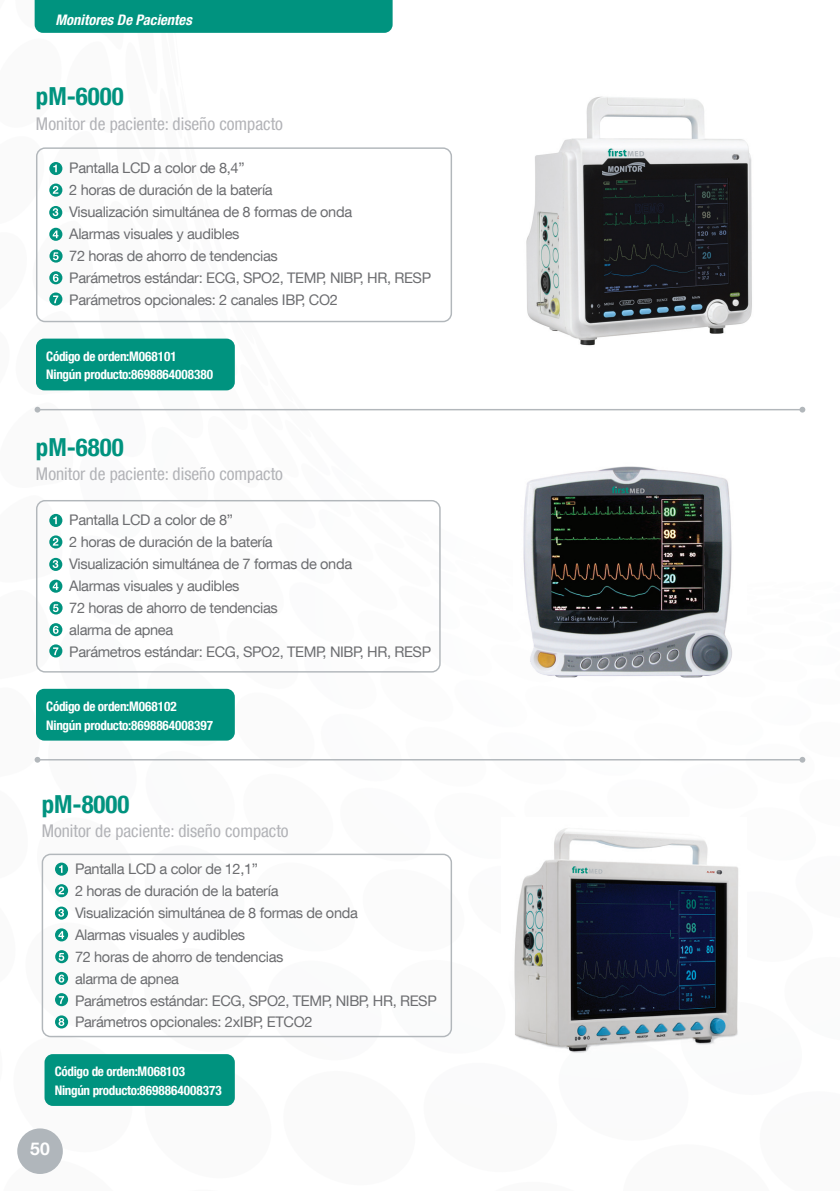
<style>
.page{position:relative;width:840px;height:1191px;background:#fff}
.page>*{position:absolute;margin:0;border:0;box-sizing:border-box;transform-origin:0 0}
.t1{font:700 condensed 24.8px "Helvetica Neue LT Com";color:#00937f}
.t2{font:condensed 17.6px "Helvetica Neue LT Com";color:#b2b3b7}
.t3{font:700 17.6px "Helvetica Neue LT Com";color:#fff}
.t4{font:14.6px/22px "Helvetica Neue LT Com";letter-spacing:-.025em;color:#6c6d70}
.t5{font:italic 700 condensed 14.6px "Helvetica Neue LT Com";color:#fff}
.t6{font:700 condensed 13.2px/19px "Helvetica Neue LT Com";letter-spacing:-.025em;color:#fff}
</style>
<div class="page">
<svg style="left:34px;top:0;width:518px;height:588px"></svg>
<div style="left:17px;top:1128px;width:46px;height:46px;background:#b0b6bb;border-radius:50%"></div>
<div style="left:35px;top:0;width:357px;height:33px;background:#00937f"></div>
<hr style="left:37px;top:409px;width:765px;height:1px;background:#b2b7bb">
<svg style="left:35px;top:407px;width:5px;height:5px"></svg>
<svg style="left:799px;top:407px;width:5px;height:5px"></svg>
<hr style="left:37px;top:759px;width:765px;height:1px;background:#b2b7bb">
<svg style="left:35px;top:757px;width:5px;height:5px"></svg>
<svg style="left:799px;top:757px;width:5px;height:5px"></svg>
<div style="left:36px;top:338px;width:199px;height:52px;background:#00937f;border-radius:8px"></div>
<div style="left:36px;top:689px;width:199px;height:51px;background:#00937f;border-radius:8px"></div>
<svg style="left:49px;top:162px;width:13px;height:13px"></svg>
<div style="left:49px;top:514px;width:13px;height:13px;background:#00937f;border-radius:50%"></div>
<svg style="left:49px;top:183px;width:13px;height:14px"></svg>
<svg style="left:49px;top:535px;width:13px;height:13px"></svg>
<svg style="left:49px;top:206px;width:13px;height:13px"></svg>
<svg style="left:49px;top:558px;width:13px;height:13px"></svg>
<svg style="left:49px;top:228px;width:13px;height:13px"></svg>
<svg style="left:49px;top:579px;width:13px;height:13px"></svg>
<svg style="left:53px;top:165px;width:4px;height:7px"></svg>
<svg style="left:53px;top:516px;width:4px;height:8px"></svg>
<svg style="left:53px;top:186px;width:5px;height:8px"></svg>
<svg style="left:53px;top:538px;width:5px;height:7px"></svg>
<svg style="left:53px;top:208px;width:5px;height:8px"></svg>
<svg style="left:53px;top:560px;width:5px;height:8px"></svg>
<svg style="left:53px;top:230px;width:5px;height:8px"></svg>
<svg style="left:53px;top:582px;width:5px;height:8px"></svg>
<div style="left:36px;top:147px;width:416px;height:175px;border:1px solid #b2b7bb;border-radius:8px"></div>
<div style="left:36px;top:500px;width:404px;height:172px;border:1px solid #b2b7bb;border-radius:8px"></div>
<svg style="left:49px;top:249px;width:14px;height:14px"></svg>
<svg style="left:49px;top:601px;width:14px;height:13px"></svg>
<svg style="left:53px;top:252px;width:6px;height:8px"></svg>
<svg style="left:53px;top:604px;width:6px;height:8px"></svg>
<svg style="left:49px;top:271px;width:13px;height:13px"></svg>
<svg style="left:49px;top:623px;width:13px;height:13px"></svg>
<svg style="left:53px;top:274px;width:5px;height:8px"></svg>
<svg style="left:53px;top:626px;width:5px;height:8px"></svg>
<svg style="left:49px;top:292px;width:13px;height:13px"></svg>
<svg style="left:49px;top:644px;width:13px;height:13px"></svg>
<svg style="left:53px;top:295px;width:5px;height:8px"></svg>
<svg style="left:53px;top:647px;width:5px;height:8px"></svg>
<img style="left:513px;top:81px;width:239px;height:281px">
<img style="left:513px;top:459px;width:219px;height:219px">
<svg style="left:55px;top:862px;width:13px;height:13px"></svg>
<svg style="left:55px;top:884px;width:13px;height:13px"></svg>
<svg style="left:55px;top:906px;width:13px;height:13px"></svg>
<svg style="left:55px;top:928px;width:13px;height:13px"></svg>
<svg style="left:59px;top:865px;width:3px;height:8px"></svg>
<svg style="left:58px;top:886px;width:6px;height:8px"></svg>
<svg style="left:58px;top:908px;width:6px;height:8px"></svg>
<svg style="left:58px;top:931px;width:6px;height:7px"></svg>
<svg style="left:55px;top:950px;width:13px;height:13px"></svg>
<svg style="left:59px;top:953px;width:5px;height:7px"></svg>
<svg style="left:55px;top:972px;width:13px;height:13px"></svg>
<svg style="left:59px;top:974px;width:5px;height:8px"></svg>
<svg style="left:55px;top:993px;width:13px;height:13px"></svg>
<svg style="left:59px;top:996px;width:5px;height:7px"></svg>
<svg style="left:55px;top:1015px;width:13px;height:13px"></svg>
<svg style="left:58px;top:1018px;width:6px;height:8px"></svg>
<div style="left:44px;top:1054px;width:191px;height:52px;background:#00937f;border-radius:8px"></div>
<div style="left:42px;top:853px;width:410px;height:184px;border:1px solid #b2b7bb;border-radius:8px"></div>
<img style="left:514px;top:828px;width:224px;height:225px">
<p class="t5" style="left:55px;top:11px;width:138px">Monitores De Pacientes</p>
<h1 class="t1" style="left:36px;top:82px;width:89px">pM-6000</h1>
<p class="t2" style="left:36px;top:113px;width:248px">Monitor de paciente: diseño compacto</p>
<p class="t4" style="left:69px;top:157px;width:363px">Pantalla LCD a color de 8,4”<br>2 horas de duración de la batería<br>Visualización simultánea de 8 formas de onda<br>Alarmas visuales y audibles<br>72 horas de ahorro de tendencias<br>Parámetros estándar: ECG, SPO2, TEMP, NIBP, HR, RESP Parámetros opcionales: 2 canales IBP, CO2</p>
<p class="t6" style="left:46px;top:346px;width:168px">Código de orden:M068101<br>Ningún producto:8698864008380</p>
<h1 class="t1" style="left:36px;top:432px;width:89px">pM-6800</h1>
<p class="t2" style="left:36px;top:463px;width:248px">Monitor de paciente: diseño compacto</p>
<p class="t4" style="left:69px;top:509px;width:363px">Pantalla LCD a color de 8”<br>2 horas de duración de la batería<br>Visualización simultánea de 7 formas de onda<br>Alarmas visuales y audibles<br>72 horas de ahorro de tendencias<br>alarma de apnea<br>Parámetros estándar: ECG, SPO2, TEMP, NIBP, HR, RESP</p>
<p class="t6" style="left:46px;top:696px;width:168px">Código de orden:M068102<br>Ningún producto:8698864008397</p>
<h1 class="t1" style="left:42px;top:789px;width:89px">pM-8000</h1>
<p class="t2" style="left:42px;top:821px;width:248px">Monitor de paciente: diseño compacto</p>
<p class="t4" style="left:75px;top:857px;width:363px">Pantalla LCD a color de 12,1”<br>2 horas de duración de la batería<br>Visualización simultánea de 8 formas de onda<br>Alarmas visuales y audibles<br>72 horas de ahorro de tendencias<br>alarma de apnea<br>Parámetros estándar: ECG, SPO2, TEMP, NIBP, HR, RESP Parámetros opcionales: 2xIBP, ETCO2</p>
<p class="t6" style="left:55px;top:1062px;width:168px">Código de orden:M068103<br>Ningún producto:8698864008373</p>
<p class="t3" style="left:30px;top:1137px;width:21px">50</p>
</div>
